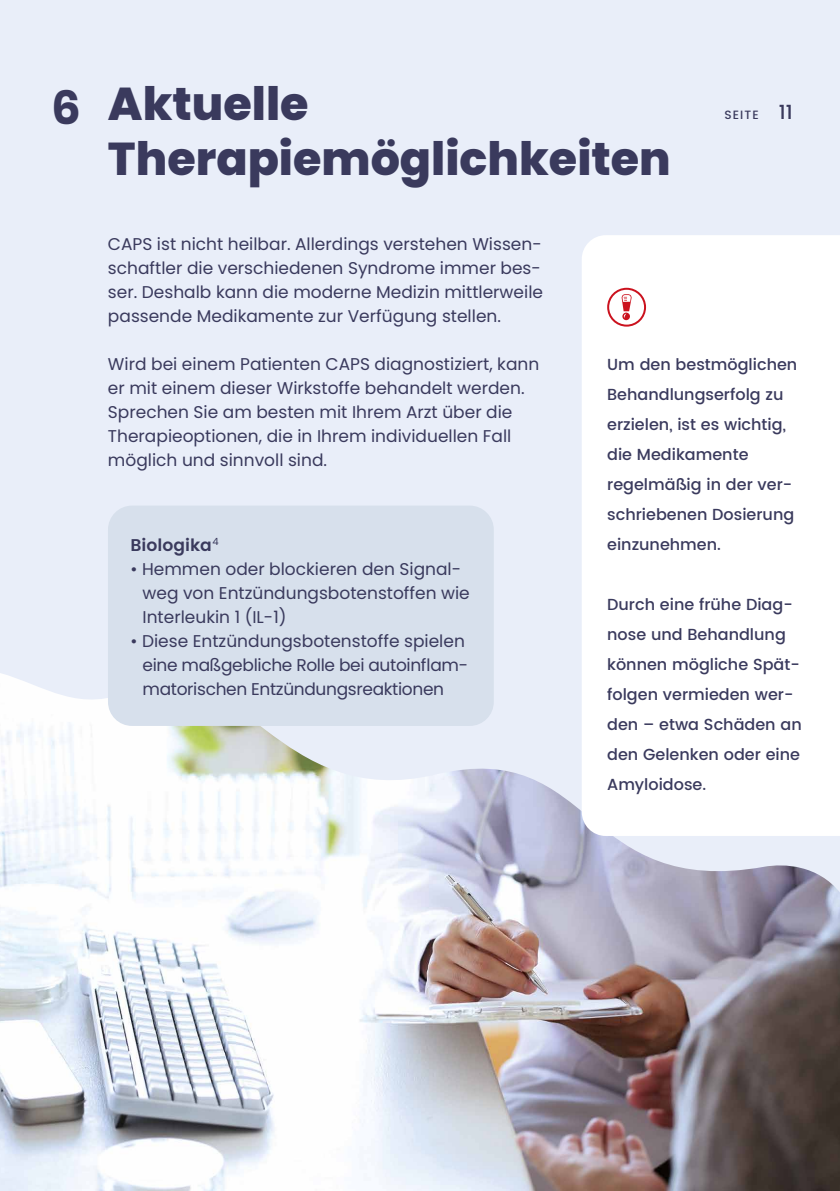
<style>
.page{position:relative;width:840px;height:1191px;background:#fff}
.page>*{position:absolute;margin:0;border:0;box-sizing:border-box;transform-origin:0 0}
.t1{font:700 46.4px "Poppins";color:#3a3a5d}
.t2{font:800 46px/55.2px "Poppins";color:#3a3a5d}
.t3{font:17px/24px "Poppins";color:#3a3a5d}
.t4{font:17px/24px "Poppins";letter-spacing:-.02em;color:#3a3a5d}
.t5{font:600 17px "Poppins";color:#3a3a5d}
.t6{font:500 16px/30px "Poppins";color:#3a3a5d}
.t7{font:500 12px "Poppins";letter-spacing:.1em;color:#3a3a5d}
.s1{font-size:20px}
</style>
<div class="page">
<div style="left:0;top:0;width:839px;height:1191px;background:#e9eef9"></div>
<img style="left:0;top:669px;width:839px;height:522px">
<div style="left:108px;top:505px;width:385px;height:221px;background:#d7e0ec;border-radius:24px"></div>
<div style="left:581px;top:235px;width:258px;height:601px;background:#fff"></div>
<svg style="left:621px;top:294px;width:10px;height:26px"></svg>
<div style="left:606px;top:288px;width:39px;height:39px;border:2px solid #cb121e;border-radius:50%"></div>
<h1 class="t1" style="left:51px;top:81px;width:31px">6</h1>
<h2 class="t2" style="left:108px;top:76px;width:564px">Aktuelle<br>Therapiemöglichkeiten</h2>
<p class="t7" style="left:724px;top:105px;width:70px">SEITE <span class="s1">11</span></p>
<p class="t3" style="left:108px;top:232px;width:436px">CAPS ist nicht heilbar. Allerdings verstehen Wissen&shy;schaftler die verschiedenen Syndrome immer bes&shy;ser. Deshalb kann die moderne Medizin mittlerweile passende Medikamente zur Verfügung stellen.</p>
<p class="t3" style="left:108px;top:352px;width:432px">Wird bei einem Patienten CAPS diagnostiziert, kann er mit einem dieser Wirkstoffe behandelt werden.<br>Sprechen Sie am besten mit Ihrem Arzt über die Therapieoptionen, die in Ihrem individuellen Fall möglich und sinnvoll sind.</p>
<p class="t6" style="left:607px;top:350px;width:191px">Um den bestmöglichen<br>Behandlungserfolg zu erzielen, ist es wichtig, die Medikamente regelmäßig in der ver&shy;schriebenen Dosierung einzunehmen.</p>
<p class="t5" style="left:130px;top:532px;width:90px">Biologika<sup>4</sup></p>
<p class="t3" style="left:142px;top:557px;width:328px;text-indent:-12px">• Hemmen oder blockieren den Signal&shy;weg von Entzündungsbotenstoffen wie<br>Interleukin 1 (IL-1)</p>
<p class="t4" style="left:142px;top:629px;width:327px;text-indent:-12px">• Diese Entzündungsbotenstoffe spielen eine maßgebliche Rolle bei autoinflam&shy;matorischen Entzündungsreaktionen</p>
<p class="t6" style="left:607px;top:590px;width:196px">Durch eine frühe Diag&shy;nose und Behandlung können mögliche Spät&shy;folgen vermieden wer&shy;den – etwa Schäden an den Gelenken oder eine<br>Amyloidose.</p>
</div>
